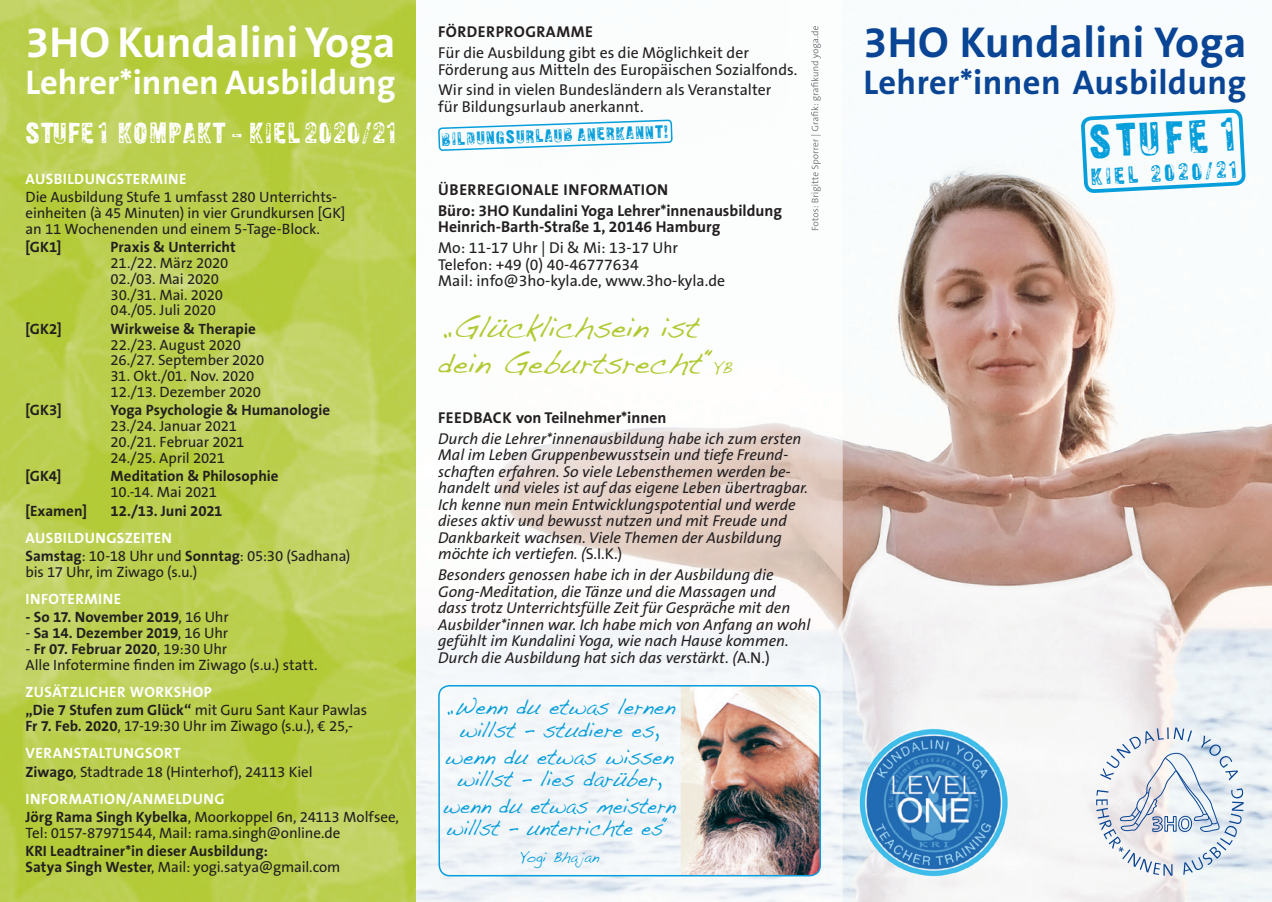
<style>
.page{position:relative;width:1272px;height:902px;background:#fff}
.page>*{position:absolute;margin:0;border:0;box-sizing:border-box;transform-origin:0 0}
.t1{font:48px "Raw Normal";color:#069edb;scale:.95 1}
.t2{font:700 43.5px "The Sans B7";letter-spacing:.01em;color:#094594}
.t3{font:700 43.5px "The Sans B7";color:#fff}
.t4{font:700 34.5px "The Sans B7";letter-spacing:.01em;color:#094594}
.t5{font:700 34.5px "The Sans B7";color:#fff}
.t6{font:30px/36px "Handwriting Dakota";letter-spacing:-.015em;color:#b3c934}
.t7{font:30px "Raw Normal";letter-spacing:.05em;color:#fff}
.t8{font:24px "Raw Normal";color:#069edb}
.t9{font:22.5px/22.5px "Handwriting Dakota";letter-spacing:-.005em;color:#069edb;text-align:center;scale:.92 1}
.t10{font:22.5px/22.5px "Handwriting Dakota";letter-spacing:-.005em;color:#069edb;scale:.88 1}
.t11{font:18.6px "Raw Normal";color:#069edb}
.t12{font:italic 15.75px/16.5px "The Sans B5 Plain";color:#231f20}
.t13{font:15.75px/16.5px "The Sans B5 Plain";color:#231f20}
.t14{font:700 15.75px/20.7px "The Sans B7";color:#231f20}
.t15{font:700 15.75px "The Sans B7";letter-spacing:.03em;color:#231f20}
.t16{font:15px/15.8px "The Sans B5 Plain";letter-spacing:-.01em;color:#231f20}
.t17{font:700 15px "The Sans B7";color:#231f20}
.t18{font:700 15px "The Sans B7";letter-spacing:.03em;color:#fff}
.t19{font:15px "Handwriting Dakota";letter-spacing:.015em;color:#069edb;scale:.95 1}
.s1{font-family:"The Sans B7";font-weight:700}
.s2{font-family:"The Sans B5 Plain";font-weight:400}
.s3{font-size:16.5px}
.s4{font-style:normal}
</style>
<div class="page">
<img style="left:0;top:0;width:417px;height:901px">
<svg style="left:842px;top:3px;width:429px;height:898px;fill:#f5f5f5"></svg>
<img style="left:417px;top:44px;width:425px;height:857px">
<img style="left:859px;top:727px;width:149px;height:149px;border-radius:74px">
<img style="left:811px;top:26px;width:9px;height:204px">
<img style="left:680px;top:685px;width:140px;height:190px">
<div style="left:438px;top:685px;width:383px;height:191px;border:2px solid #069edb;border-radius:11px"></div>
<svg style="left:1096px;top:727px;width:147px;height:148px"></svg>
<svg style="left:439px;top:44px;width:233px;height:106px"></svg>
<svg style="left:1082px;top:110px;width:162px;height:81px"></svg>
<p class="t15" style="left:438px;top:24px;width:156px">FÖRDERPROGRAMME</p>
<p class="t13" style="left:438px;top:45px;width:361px">Für die Ausbildung gibt es die Möglichkeit der<br>Förderung aus Mitteln des Europäischen Sozialfonds.</p>
<p class="t13" style="left:438px;top:82px;width:335px">Wir sind in vielen Bundesländern als Veranstalter für Bildungsurlaub anerkannt.</p>
<h2 class="t3" style="left:26px;top:19px;width:371px">3HO Kundalini Yoga</h2>
<h3 class="t5" style="left:26px;top:64px;width:371px">Lehrer*innen Ausbildung</h3>
<h3 class="t7" style="left:26px;top:117px;width:371px">STUFE1 KOMPAKT - KIEL 2020/21</h3>
<p class="t11" style="left:441px;top:130px;width:228px;rotate:-2deg">BILDUNGSURLAUB ANERKANNT!</p>
<h1 class="t1" style="left:1087px;top:117px;width:155px;rotate:-3deg">STUFE 1</h1>
<h3 class="t8" style="left:1090px;top:164px;width:147px;rotate:-3deg">KIEL 2020/21</h3>
<h2 class="t2" style="left:863px;top:19px;width:384px">3HO Kundalini Yoga</h2>
<h3 class="t4" style="left:863px;top:64px;width:384px">Lehrer*innen Ausbildung</h3>
<p class="t18" style="left:26px;top:171px;width:163px">AUSBILDUNGSTERMINE</p>
<p class="t16" style="left:26px;top:190px;width:321px">Die Ausbildung Stufe 1 umfasst 280 Unterrichts&shy;einheiten (à 45 Minuten) in vier Grundkursen [GK] an 11 Wochenenden und einem 5-Tage-Block.</p>
<p class="t17" style="left:26px;top:239px;width:38px">[GK1]</p>
<p class="t17" style="left:111px;top:239px;width:127px">Praxis &amp; Unterricht</p>
<p class="t16" style="left:111px;top:256px;width:119px">21./22. März 2020<br>02./03. Mai 2020<br>30./31. Mai. 2020<br>04./05. Juli 2020</p>
<p class="t17" style="left:26px;top:321px;width:38px">[GK2]</p>
<p class="t17" style="left:111px;top:321px;width:147px">Wirkweise &amp; Therapie</p>
<p class="t16" style="left:111px;top:337px;width:155px">22./23. August 2020<br>26./27. September 2020</p>
<p class="t16" style="left:111px;top:369px;width:152px">31. Okt./01. Nov. 2020<br>12./13. Dezember 2020</p>
<p class="t17" style="left:26px;top:402px;width:38px">[GK3]</p>
<p class="t17" style="left:111px;top:402px;width:221px">Yoga Psychologie &amp; Humanologie</p>
<p class="t16" style="left:111px;top:419px;width:135px">23./24. Januar 2021<br>20./21. Februar 2021<br>24./25. April 2021</p>
<p class="t17" style="left:26px;top:468px;width:37px">[GK4]</p>
<p class="t17" style="left:111px;top:468px;width:169px">Meditation &amp; Philosophie</p>
<p class="t16" style="left:111px;top:484px;width:108px">10.-14. Mai 2021</p>
<p class="t17" style="left:26px;top:502px;width:63px">[Examen]</p>
<p class="t17" style="left:111px;top:502px;width:113px">12./13. Juni 2021</p>
<p class="t18" style="left:26px;top:529px;width:148px">AUSBILDUNGSZEITEN</p>
<p class="t16" style="left:26px;top:548px;width:326px"><span class="s1">Samstag</span>: 10-18 Uhr und <span class="s1">Sonntag</span>: 05:30 (Sadhana) bis 17 Uhr, im Ziwago (s.u.)</p>
<p class="t18" style="left:26px;top:591px;width:97px">INFOTERMINE</p>
<p class="t17" style="left:26px;top:609px;width:205px">- So 17. November 2019<span class="s2">, 16 Uhr</span></p>
<p class="t17" style="left:26px;top:625px;width:204px"><span class="s2">-</span> Sa 14. Dezember 2019<span class="s2">, 16 Uhr</span></p>
<p class="t17" style="left:26px;top:641px;width:203px"><span class="s2">-</span> Fr 07. Februar 2020<span class="s2">, 19:30 Uhr</span></p>
<p class="t16" style="left:26px;top:657px;width:293px">Alle Infotermine finden im Ziwago (s.u.) statt.</p>
<p class="t18" style="left:26px;top:683px;width:188px">ZUSÄTZLICHER WORKSHOP</p>
<p class="t16" style="left:26px;top:702px;width:343px"><span class="s1">„Die 7 Stufen zum Glück“</span> mit Guru Sant Kaur Pawlas<br><span class="s1">Fr 7. Feb. 2020</span>, 17-19:30 Uhr im Ziwago (s.u.), € 25,-</p>
<p class="t18" style="left:26px;top:745px;width:157px">VERANSTALTUNGSORT</p>
<p class="t16" style="left:26px;top:764px;width:289px"><span class="s1">Ziwago</span>, Stadtrade 18 (Hinterhof), 24113 Kiel</p>
<p class="t18" style="left:26px;top:790px;width:200px">INFORMATION/ANMELDUNG</p>
<p class="t16" style="left:26px;top:809px;width:375px"><span class="s1">Jörg Rama Singh Kybelka</span>, Moorkoppel 6n, 24113 Molfsee,<br>Tel: 0157-87971544, Mail: rama.singh@online.de</p>
<p class="t17" style="left:26px;top:843px;width:244px">KRI Leadtrainer*in dieser Ausbildung:</p>
<p class="t16" style="left:26px;top:859px;width:316px"><span class="s1">Satya Singh Wester</span>, Mail: yogi.satya@gmail.com</p>
<p class="t14" style="left:438px;top:180px;width:345px">ÜBERREGIONALE INFORMATION<br>Büro: 3HO Kundalini Yoga Lehrer*innenausbildung</p>
<p class="t14" style="left:438px;top:217px;width:284px">Heinrich-Barth-Straße 1, 20146 Hamburg</p>
<p class="t13" style="left:438px;top:240px;width:288px">Mo: 11-17 Uhr | Di &amp; Mi: 13-17 Uhr<br>Telefon: +49 (0) 40-46777634<br>Mail: info@3ho-kyla.de, www.3ho-kyla.de</p>
<h3 class="t6" style="left:438px;top:308px;width:295px">„Glücklichsein ist dein Geburtsrecht “<span class="s3">YB</span></h3>
<p class="t14" style="left:438px;top:407px;width:230px">FEEDBACK von Teilnehmer*innen</p>
<p class="t12" style="left:438px;top:430px;width:371px">Durch die Lehrer*innenausbildung habe ich zum ersten Mal im Leben Gruppenbewusstsein und tiefe Freund&shy;schaften erfahren. So viele Lebensthemen werden be&shy;handelt und vieles ist auf das eigene Leben übertragbar.<br>Ich kenne nun mein Entwicklungspotential und werde dieses aktiv und bewusst nutzen und mit Freude und Dankbarkeit wachsen. Viele Themen der Ausbildung möchte ich vertiefen. (<span class="s4">S.I.K.)</span></p>
<p class="t12" style="left:438px;top:567px;width:374px">Besonders genossen habe ich in der Ausbildung die Gong-Meditation, die Tänze und die Massagen und<br>dass trotz Unterrichtsfülle Zeit für Gespräche mit den Ausbilder*innen war. Ich habe mich von Anfang an wohl gefühlt im Kundalini Yoga, wie nach Hause kommen.<br>Durch die Ausbildung hat sich das verstärkt. (<span class="s4">A.N.)</span></p>
<h3 class="t9" style="left:443px;top:695px;width:253px">„Wenn du etwas lernen willst – studiere es,</h3>
<h3 class="t9" style="left:445px;top:744px;width:250px">wenn du etwas wissen willst – lies darüber,</h3>
<h3 class="t10" style="left:443px;top:793px;width:266px">wenn du etwas meistern willst – unterrichte es“</h3>
<p class="t19" style="left:520px;top:848px;width:85px">Yogi Bha jan</p>
</div>
